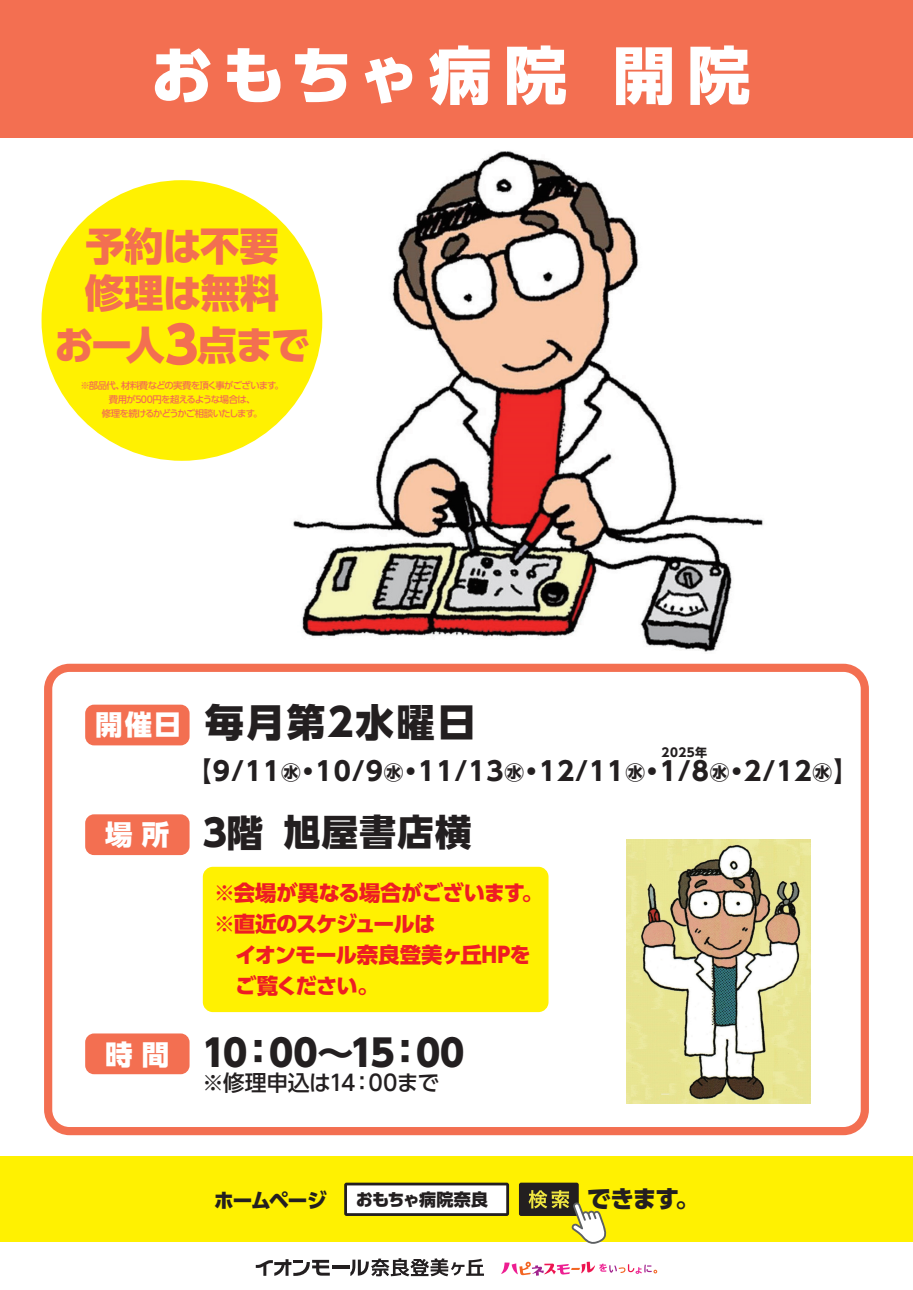
<style>
.page{position:relative;width:913px;height:1290px;background:#fff}
.page>*{position:absolute;margin:0;border:0;box-sizing:border-box;transform-origin:0 0}
.t1{font:800 62.5px "UD Shin Go Pr 6";letter-spacing:.145em;color:#fff}
.t2{font:800 39.12px/47.5px "UD Shin Go Pr 6";letter-spacing:-.025em;color:#f36f51}
.t3{font:800 38.56px "UD Shin Go Pr 6";letter-spacing:.06em;color:#231f20}
.t4{font:800 36.75px "UD Shin Go Pr 6";letter-spacing:-.085em;color:#231f20}
.t5{font:800 36.44px "UD Shin Go Pr 6";letter-spacing:.04em;color:#231f20}
.t6{font:800 27.56px "UD Shin Go Pr 6";color:#fff}
.t7{font:700 25.94px "UD Shin Go Pr 6";letter-spacing:.04em;color:#231f20}
.t8{font:800 25.12px "UD Shin Go Pr 6";color:#231f20}
.t9{font:800 24.31px "UD Shin Go Pr 6";color:#231f20}
.t10{font:500 21.88px "UD Shin Go Pr 6";letter-spacing:-.03em;color:#231f20}
.t11{font:800 21.44px/31.2px "UD Shin Go Pr 6";letter-spacing:-.035em;color:#ee1d23}
.t12{font:800 20.19px "UD Shin Go Pr 6";letter-spacing:-.085em;color:#231f20}
.t13{font:800 17.06px "UD Shin Go Pr 6";letter-spacing:-.035em;color:#231f20}
.t14{font:700 12px "UD Shin Go Pr 6";letter-spacing:.04em;color:#231f20}
.t15{font:500 9.38px/13.8px "UD Shin Go Pr 6";letter-spacing:-.075em;color:#f36f51;text-align:center}
.s1{font-size:50.62px}
.s2{font-size:19.69px}
.s3{font-size:20.06px}
.s4{font-weight:700;font-size:25.94px}
.s5{font-weight:800;font-size:20.06px}
.s6{font-weight:800;font-size:19.69px}
.s7{font-weight:800;font-size:25.12px}
.s8{font-size:27.56px;color:#fff}
</style>
<div class="page">
<div style="left:0;top:0;width:912px;height:137px;background:#f36f51"></div>
<svg style="left:44px;top:664px;width:824px;height:471px"></svg>
<img style="left:275px;top:151px;width:488px;height:501px">
<div style="left:0;top:1156px;width:912px;height:85px;background:#fff101"></div>
<div style="left:42px;top:180px;width:280px;height:281px;background:#fff101;border-radius:50%"></div>
<div style="left:85px;top:814px;width:104px;height:41px;background:#f36f51;border-radius:9px"></div>
<div style="left:85px;top:705px;width:104px;height:40px;background:#f36f51;border-radius:9px"></div>
<div style="left:85px;top:1033px;width:104px;height:41px;background:#f36f51;border-radius:9px"></div>
<img style="left:626px;top:840px;width:184px;height:263px">
<div style="left:203px;top:867px;width:345px;height:145px;background:#fff101;border-radius:10px"></div>
<svg style="left:501px;top:1261px;width:156px;height:14px"></svg>
<hr style="left:332px;top:1265px;width:17px;height:3px;background:#231f20">
<svg style="left:256px;top:1259px;width:74px;height:17px"></svg>
<svg style="left:350px;top:1258px;width:134px;height:18px"></svg>
<div style="left:519px;top:1182px;width:59px;height:34px;background:#231f20;border-radius:2px"></div>
<svg style="left:344px;top:1182px;width:165px;height:34px;background:#d4d3ce"></svg>
<svg style="left:528px;top:1190px;width:80px;height:54px"></svg>
<div style="left:199px;top:751px;width:648px;height:41px;background:#fff"></div>
<div style="left:271px;top:807px;width:254px;height:50px;background:#fff"></div>
<h1 class="t1" style="left:150px;top:24px;width:601px">おもちゃ病院 開院</h1>
<h2 class="t2" style="left:85px;top:221px;width:196px">予約は不要修理は無料</h2>
<h2 class="t2" style="left:54px;top:320px;width:257px">お一人<span class="s1">3</span>点まで</h2>
<p class="t15" style="left:80px;top:378px;width:205px">※部品代、材料費などの実費を頂く事がございます。費用が500円を超えるような場合は、<br>修理を続けるかどうかご相談いたします。</p>
<h3 class="t6" style="left:95px;top:702px;width:88px">開催日</h3>
<h3 class="t6" style="left:105px;top:812px;width:66px">場 所</h3>
<h3 class="t3" style="left:205px;top:691px;width:272px">毎月第2水曜日</h3>
<p class="t14" style="left:661px;top:742px;width:47px">2025年</p>
<h3 class="t7" style="left:186px;top:750px;width:96px">【9/11</h3>
<h3 class="t8" style="left:730px;top:751px;width:130px">・2/14<span class="s2">㊌</span><span class="s3">㊌</span><span class="s4">】</span>】</h3>
<h3 class="t8" style="left:189px;top:751px;width:195px">【9/13<span class="s3">㊌</span><span class="s2">㊌</span><span class="s4">・10/9</span></h3>
<h3 class="t8" style="left:296px;top:751px;width:208px">・10/11<span class="s2">㊌</span><span class="s3">㊌</span><span class="s4">・11/13</span></h3>
<h3 class="t7" style="left:518px;top:750px;width:194px">・12/11<span class="s5">㊌</span><span class="s6">㊌</span><span class="s7">・1/10</span></h3>
<h3 class="t7" style="left:639px;top:750px;width:174px">・1/8<span class="s6">㊌</span><span class="s5">㊌</span>・2/12</h3>
<h3 class="t8" style="left:413px;top:751px;width:199px">・11/8<span class="s3">㊌</span><span class="s2">㊌</span>・12/13</h3>
<h3 class="t5" style="left:284px;top:802px;width:189px">旭屋書店横</h3>
<h3 class="t4" style="left:203px;top:803px;width:311px">3階 ならとみコート</h3>
<h3 class="t11" style="left:214px;top:876px;width:330px">※会場が異なる場合がございます。※直近のスケジュールは<br>　イオンモール奈良登美ヶ丘HPを　ご覧ください。</h3>
<h3 class="t4" style="left:105px;top:1023px;width:361px"><span class="s8">時 間</span> 10：00～15：00</h3>
<h3 class="t10" style="left:202px;top:1065px;width:239px">※修理申込は14：00まで</h3>
<h3 class="t12" style="left:214px;top:1184px;width:115px">ホームページ</h3>
<h3 class="t13" style="left:355px;top:1186px;width:134px">おもちゃ病院奈良</h3>
<h3 class="t9" style="left:586px;top:1178px;width:114px">できます。</h3>
</div>
